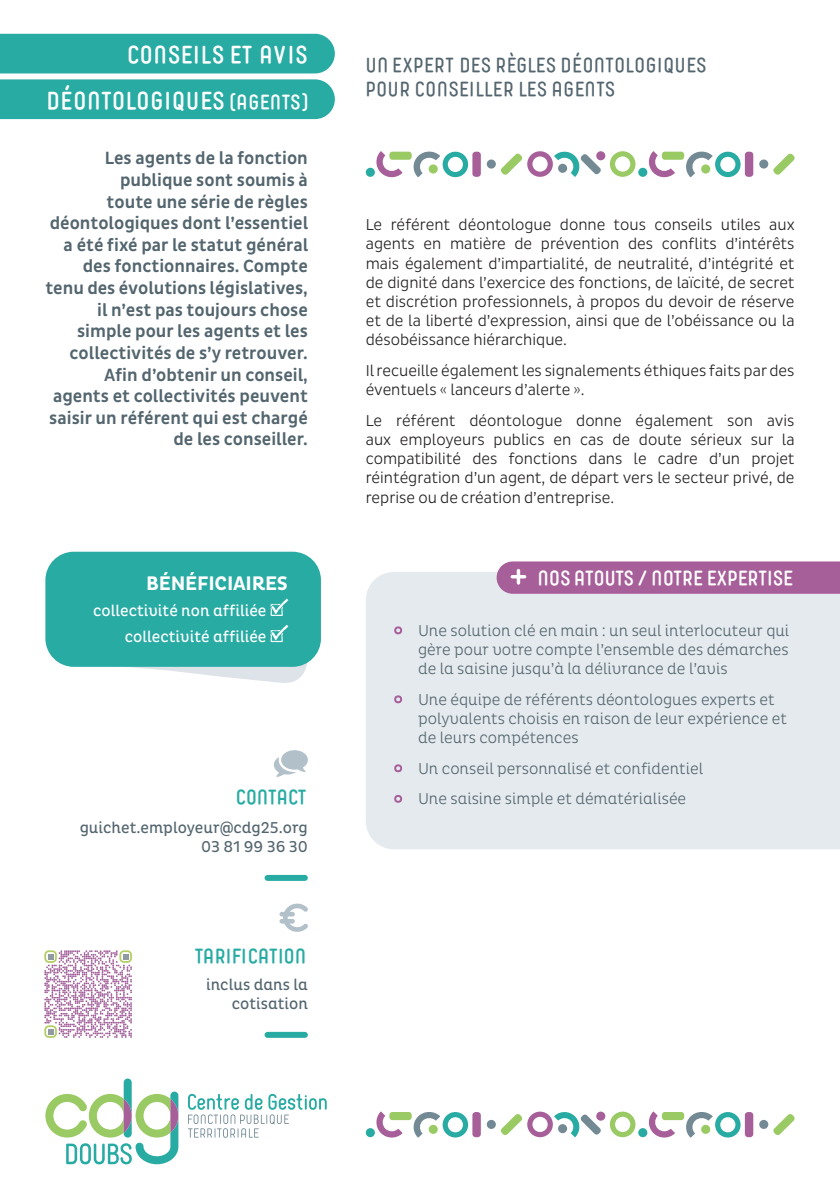
<style>
.page{position:relative;width:840px;height:1191px;background:#fff}
.page>*{position:absolute;margin:0;border:0;box-sizing:border-box;transform-origin:0 0}
.Verso_-_Titre{font:900 24px "Borba";letter-spacing:.035em;color:#fff}
.t1{font:900 20px/24px "Borba";letter-spacing:.015em;color:#53656e}
.t2{font:900 20px "Borba";letter-spacing:-.01em;color:#fff}
.t3{font:700 20px "Pluto Cond";letter-spacing:-.01em;color:#fff}
.t4{font:900 20px "Borba";letter-spacing:.015em;color:#28aba3}
.t5{font:900 20px "Borba";letter-spacing:-.035em;color:#28aba3}
.t6{font:500 18px/21.6px "Pluto Sans Cond";color:#53656e;text-align:right}
.t7{font:300 16px/19.2px "Pluto Sans Cond";color:#231f20;text-align:justify}
.t8{font:300 16px/19.2px "Pluto Cond";color:#53656e;text-align:justify}
.t9{font:16px/19.2px "Pluto Cond";color:#53656e;text-align:right}
.t10{font:16px/26px "Pluto Cond";color:#fff;text-align:right}
.s1{font-size:20px}
.s2{font-family:"Pluto Sans";font-weight:900;font-size:18px;color:#a75f9a}
</style>
<div class="page">
<svg style="left:45px;top:1078px;width:133px;height:86px"></svg>
<svg style="left:188px;top:1093px;width:138px;height:44px"></svg>
<svg style="left:609px;top:151px;width:26px;height:26px"></svg>
<div style="left:472px;top:152px;width:8px;height:25px;background:#a75f9a;border-radius:3px"></div>
<div style="left:486px;top:159px;width:9px;height:10px;background:#738a95;border-radius:50%"></div>
<svg style="left:501px;top:151px;width:99px;height:26px"></svg>
<svg style="left:413px;top:151px;width:55px;height:26px"></svg>
<svg style="left:376px;top:151px;width:26px;height:27px"></svg>
<div style="left:596px;top:151px;width:9px;height:9px;background:#a75f9a;border-radius:50%"></div>
<div style="left:365px;top:168px;width:9px;height:9px;background:#28aba3;border-radius:50%"></div>
<svg style="left:557px;top:164px;width:10px;height:9px"></svg>
<div style="left:389px;top:152px;width:22px;height:8px;background:#9aca64;border-radius:3px"></div>
<svg style="left:773px;top:153px;width:21px;height:22px"></svg>
<div style="left:744px;top:152px;width:8px;height:25px;background:#a75f9a;border-radius:3px"></div>
<svg style="left:758px;top:159px;width:9px;height:10px"></svg>
<svg style="left:684px;top:151px;width:56px;height:26px"></svg>
<svg style="left:647px;top:151px;width:27px;height:27px"></svg>
<div style="left:638px;top:168px;width:9px;height:9px;background:#28aba3;border-radius:50%"></div>
<div style="left:661px;top:152px;width:22px;height:8px;background:#9aca64;border-radius:3px"></div>
<svg style="left:609px;top:1111px;width:26px;height:26px"></svg>
<div style="left:472px;top:1112px;width:8px;height:25px;background:#a75f9a;border-radius:3px"></div>
<svg style="left:486px;top:1119px;width:9px;height:10px"></svg>
<svg style="left:501px;top:1111px;width:99px;height:26px"></svg>
<svg style="left:413px;top:1112px;width:55px;height:25px"></svg>
<svg style="left:376px;top:1111px;width:26px;height:27px"></svg>
<div style="left:596px;top:1111px;width:9px;height:9px;background:#a75f9a;border-radius:50%"></div>
<div style="left:365px;top:1128px;width:9px;height:9px;background:#28aba3;border-radius:50%"></div>
<svg style="left:557px;top:1124px;width:10px;height:9px"></svg>
<div style="left:389px;top:1112px;width:22px;height:8px;background:#9aca64;border-radius:3px"></div>
<svg style="left:773px;top:1114px;width:21px;height:21px"></svg>
<div style="left:744px;top:1112px;width:8px;height:25px;background:#a75f9a;border-radius:3px"></div>
<svg style="left:758px;top:1119px;width:9px;height:10px"></svg>
<svg style="left:684px;top:1112px;width:56px;height:25px"></svg>
<svg style="left:647px;top:1111px;width:27px;height:27px"></svg>
<div style="left:638px;top:1128px;width:9px;height:9px;background:#28aba3;border-radius:50%"></div>
<div style="left:661px;top:1112px;width:22px;height:8px;background:#9aca64;border-radius:3px"></div>
<div style="left:0;top:34px;width:334px;height:39px;background:#28aba3"></div>
<div style="left:0;top:79px;width:334px;height:40px;background:#28aba3"></div>
<div style="left:366px;top:572px;width:473px;height:277px;background:#e5eaee"></div>
<svg style="left:496px;top:561px;width:343px;height:33px;background:#a9649d"></svg>
<svg style="left:516px;top:570px;width:4px;height:13px"></svg>
<div style="left:45px;top:552px;width:276px;height:115px;background:#28aba3;border-radius:28px"></div>
<svg style="left:52px;top:598px;width:256px;height:85px"></svg>
<div style="left:267px;top:1031px;width:38px;height:6px;background:#28aba3"></div>
<svg style="left:279px;top:903px;width:29px;height:29px"></svg>
<svg style="left:274px;top:750px;width:34px;height:27px"></svg>
<div style="left:267px;top:875px;width:38px;height:6px;background:#28aba3"></div>
<svg style="left:44px;top:950px;width:88px;height:87px"></svg>
<p class="Verso_-_Titre" style="left:127px;top:41px;width:182px">CONSEILS ET AVIS</p>
<p class="Verso_-_Titre" style="left:47px;top:86px;width:262px">DÉONTOLOGIQUES <span class="s1">(AGENTS)</span></p>
<p class="t6" style="left:45px;top:148px;width:264px">Les agents de la fonction publique sont soumis à<br>toute une série de règles déontologiques dont l’essentiel a été fixé par le statut général des fonctionnaires. Compte tenu des évolutions législatives, il n’est pas toujours chose simple pour les agents et les collectivités de s’y retrouver.</p>
<p class="t6" style="left:49px;top:364px;width:260px">Afin d’obtenir un conseil, agents et collectivités peuvent saisir un référent qui est chargé de les conseiller.</p>
<p class="t3" style="left:146px;top:571px;width:143px">BÉNÉFICIAIRES</p>
<p class="t10" style="left:93px;top:597px;width:175px">collectivité non affiliée collectivité affiliée</p>
<p class="t5" style="left:236px;top:786px;width:73px">CONTACT</p>
<p class="t9" style="left:80px;top:818px;width:229px">guichet.employeur@cdg25.org</p>
<p class="t9" style="left:201px;top:837px;width:108px">03 81 99 36 30</p>
<p class="t4" style="left:193px;top:944px;width:114px">TARIFICATION</p>
<p class="t9" style="left:206px;top:975px;width:103px">inclus dans la cotisation</p>
<p class="t1" style="left:365px;top:54px;width:342px">UN EXPERT DES RÈGLES DÉONTOLOGIQUES<br>POUR CONSEILLER LES AGENTS</p>
<p class="t7" style="left:365px;top:215px;width:430px">Le référent déontologue donne tous conseils utiles aux agents en matière de prévention des conflits d’intérêts mais également d’impartialité, de neutralité, d’intégrité et de dignité dans l’exercice des fonctions, de laïcité, de secret et discrétion professionnels, à propos du devoir de réserve et de la liberté d’expression, ainsi que de l’obéissance ou la désobéissance hiérarchique.</p>
<p class="t7" style="left:365px;top:361px;width:430px">Il recueille également les signalements éthiques faits par des éventuels « lanceurs d’alerte ».</p>
<p class="t7" style="left:365px;top:411px;width:430px">Le référent déontologue donne également son avis aux employeurs publics en cas de doute sérieux sur la compatibilité des fonctions dans le cadre d’un projet réintégration d’un agent, de départ vers le secteur privé, de reprise ou de création d’entreprise.</p>
<p class="t2" style="left:537px;top:566px;width:257px">NOS ATOUTS / NOTRE EXPERTISE</p>
<p class="t8" style="left:418px;top:621px;width:372px;text-indent:-24px"><span class="s2">•</span> Une solution clé en main : un seul interlocuteur qui gère pour votre compte l’ensemble des démarches de la saisine jusqu’à la délivrance de l’avis</p>
<p class="t8" style="left:418px;top:690px;width:370px;text-align:left;text-indent:-24px"><span class="s2">•</span> Une équipe de référents déontologues experts et polyvalents choisis en raison de leur expérience et de leurs compétences</p>
<p class="t8" style="left:394px;top:759px;width:310px"><span class="s2">•</span> Un conseil personnalisé et confidentiel</p>
<p class="t8" style="left:394px;top:789px;width:293px"><span class="s2">•</span> Une saisine simple et dématérialisée</p>
</div>
